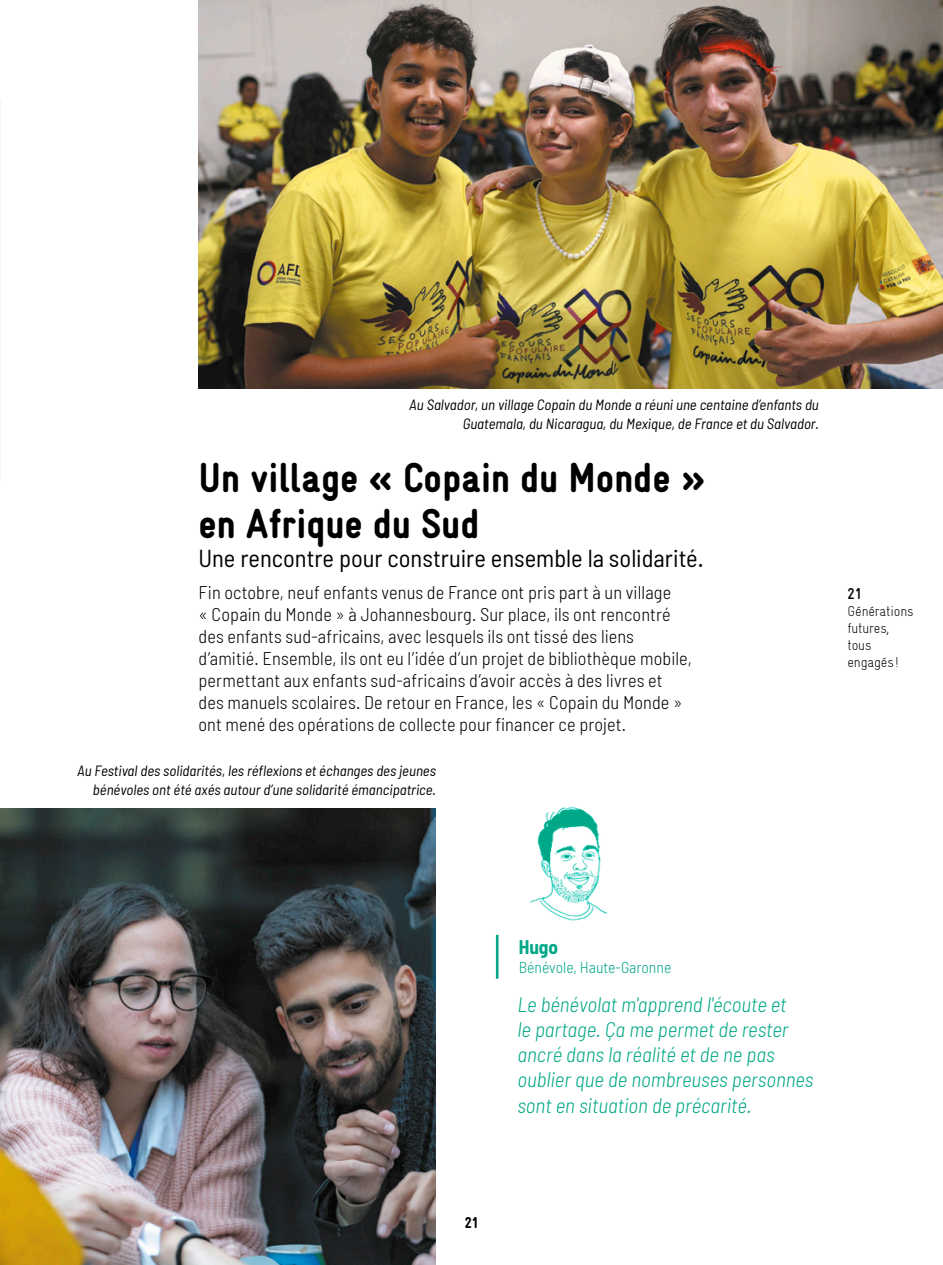
<style>
.page{position:relative;width:943px;height:1265px;background:#fff}
.page>*{position:absolute;margin:0;border:0;box-sizing:border-box;transform-origin:0 0}
.Titre_de_paragraphe{font:900 42px/45.5px "Gravur Condensed Pro";color:#000}
.Sous-titre{font:semi-condensed 24.5px "Barlow";color:#000}
.Verbatim{font:italic 300 semi-condensed 21px/25.2px "Barlow";color:#00a887}
.t1{font:700 semi-condensed 19.25px "Barlow";color:#00a887}
.Textes_courants{font:300 semi-condensed 18.38px/22.1px "Barlow";letter-spacing:.005em;color:#000}
.t2{font:300 semi-condensed 15.75px "Barlow";color:#00a887}
.t3{font:900 15.75px "Gravur Condensed Pro";color:#000}
.folio_1{font:700 15.75px "Gravur Condensed Pro";color:#000}
.Légende_photo{font:italic semi-condensed 14.88px/19.2px "Barlow";color:#000;text-align:right}
.folio_1-2{font:300 14.17px/17.2px "Gravur Condensed Pro";letter-spacing:-.01em;color:#000}
</style>
<div class="page">
<img style="left:0;top:809px;width:436px;height:456px">
<img style="left:198px;top:0;width:745px;height:389px">
<img style="left:508px;top:801px;width:124px;height:124px;border-radius:62px">
<hr style="left:496px;top:935px;width:2px;height:44px;background:#00a887">
<p class="Légende_photo" style="left:409px;top:395px;width:411px">Au Salvador, un village Copain du Monde a réuni une centaine d’enfants du<br>Guatemala, du Nicaragua, du Mexique, de France et du Salvador.</p>
<p class="Titre_de_paragraphe" style="left:198px;top:455px;width:508px">Un village « Copain du Monde » en Afrique du Sud</p>
<p class="Sous-titre" style="left:198px;top:543px;width:506px">Une rencontre pour construire ensemble la solidarité.</p>
<p class="Textes_courants" style="left:198px;top:581px;width:494px">Fin octobre, neuf enfants venus de France ont pris part à un village<br>« Copain du Monde » à Johannesbourg. Sur place, ils ont rencontré des enfants sud-africains, avec lesquels ils ont tissé des liens d’amitié. Ensemble, ils ont eu l’idée d’un projet de bibliothèque mobile, permettant aux enfants sud-africains d’avoir accès à des livres et des manuels scolaires. De retour en France, les « Copain du Monde » ont mené des opérations de collecte pour financer ce projet.</p>
<p class="folio_1" style="left:847px;top:585px;width:16px">21</p>
<p class="folio_1-2" style="left:847px;top:602px;width:67px">Générations futures, tous engagés!</p>
<p class="Légende_photo" style="left:77px;top:761px;width:360px">Au Festival des solidarités, les réflexions et échanges des jeunes bénévoles ont été axés autour d’une solidarité émancipatrice.</p>
<p class="t3" style="left:464px;top:1214px;width:15px">21</p>
<p class="t1" style="left:518px;top:935px;width:41px">Hugo</p>
<p class="t2" style="left:518px;top:958px;width:154px">Bénévole, Haute-Garonne</p>
<p class="Verbatim" style="left:517px;top:991px;width:298px">Le bénévolat m'apprend l'écoute et<br>le partage. Ça me permet de rester ancré dans la réalité et de ne pas oublier que de nombreuses personnes sont en situation de précarité.</p>
</div>
